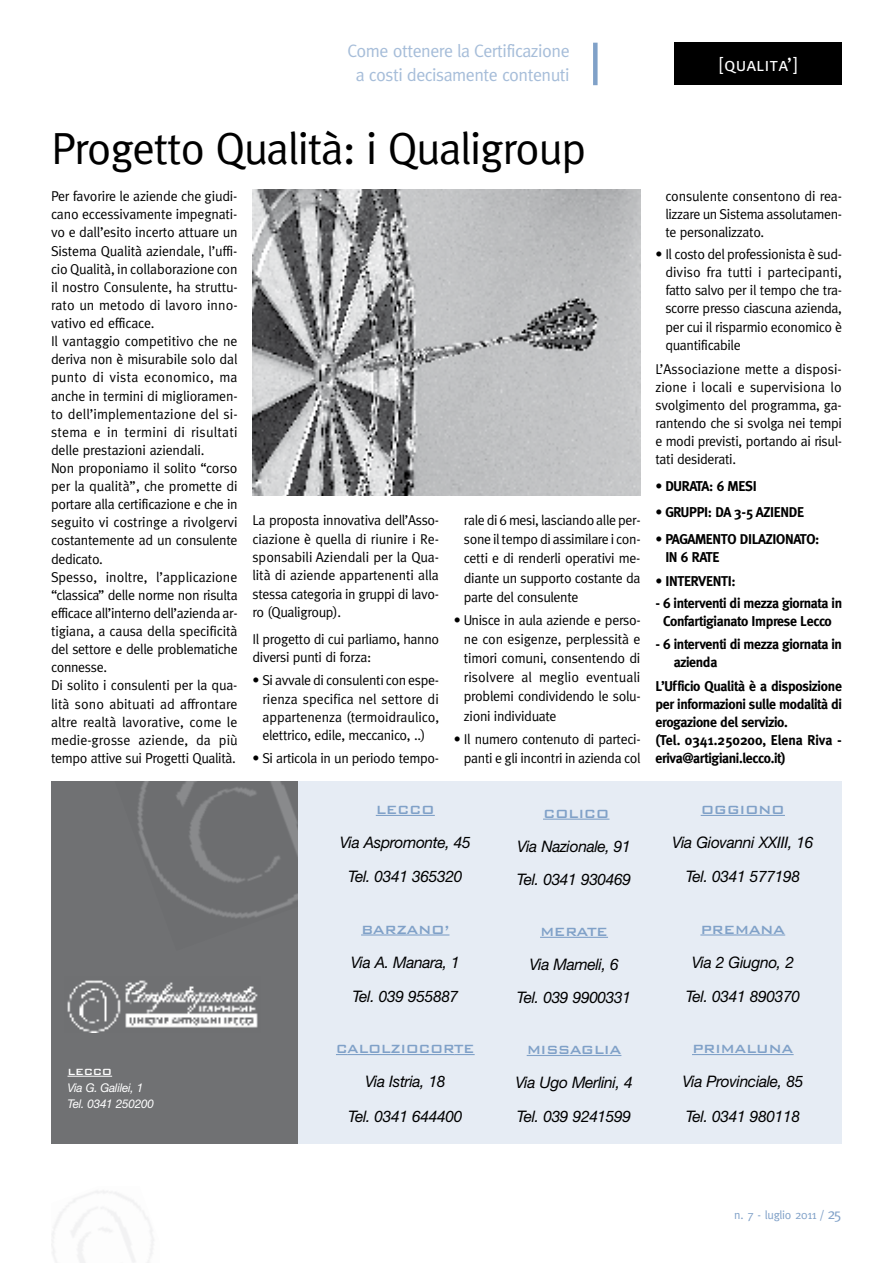
<style>
.page{position:relative;width:893px;height:1263px;background:#fff}
.page>*{position:absolute;margin:0;border:0;box-sizing:border-box;transform-origin:0 0}
.t1{font:45px "Meta";letter-spacing:-.025em;color:#000}
.t2{font:19.2px "Meta Caps";color:#fff}
.t3{font:18px/24px "Meta";letter-spacing:-.025em;color:#a6bdd9;text-align:center}
.t4{font:italic 15.9px/34.2px "Helvetica Neue";letter-spacing:-.02em;color:#000;text-align:center}
.t5{font:500 15.9px "Bank Gothic BT";letter-spacing:-.03em;color:#80a1c8}
.t6{font:500 15.9px "Bank Gothic BT";letter-spacing:-.03em;color:#80a1c8;scale:.95 1}
.t7{font:14.25px/18.1px "Meta";letter-spacing:-.015em;color:#000;text-align:justify}
.t8{font:700 14.25px/18px "Meta";letter-spacing:-.025em;color:#000}
.t9{font:italic 12px/16.5px "Helvetica Neue";letter-spacing:-.02em;color:#fff}
.t10{font:12px "Meta";letter-spacing:-.025em;color:#80a1c8}
.t11{font:500 12px "Bank Gothic BT";letter-spacing:-.03em;color:#fff}
.s1{font-size:15px}
</style>
<div class="page">
<div style="left:674px;top:43px;width:168px;height:42px;background:#000"></div>
<hr style="left:891px;top:631px;width:1px;height:43px;background:#80a1c8">
<div style="left:593px;top:43px;width:5px;height:42px;background:#80a1c8"></div>
<img style="left:252px;top:190px;width:388px;height:306px">
<div style="left:51px;top:782px;width:791px;height:362px;background:#e6ecf4"></div>
<hr style="left:376px;top:815px;width:59px;height:1px;background:#80a1c8">
<hr style="left:361px;top:934px;width:88px;height:1px;background:#80a1c8">
<svg style="left:336px;top:1054px;width:32px;height:1px"></svg>
<hr style="left:368px;top:1054px;width:87px;height:1px;background:#80a1c8">
<svg style="left:454px;top:1054px;width:21px;height:1px"></svg>
<hr style="left:543px;top:818px;width:66px;height:2px;background:#80a1c8">
<hr style="left:540px;top:937px;width:37px;height:1px;background:#80a1c8">
<svg style="left:577px;top:937px;width:31px;height:1px"></svg>
<hr style="left:527px;top:1055px;width:31px;height:1px;background:#80a1c8">
<svg style="left:558px;top:1055px;width:23px;height:1px"></svg>
<hr style="left:581px;top:1055px;width:40px;height:1px;background:#80a1c8">
<hr style="left:701px;top:815px;width:84px;height:1px;background:#80a1c8">
<hr style="left:700px;top:934px;width:85px;height:1px;background:#80a1c8">
<hr style="left:692px;top:1054px;width:64px;height:1px;background:#80a1c8">
<hr style="left:756px;top:1054px;width:38px;height:1px;background:#80a1c8">
<div style="left:51px;top:782px;width:247px;height:362px;background:#707173"></div>
<img style="left:138px;top:782px;width:160px;height:136px">
<hr style="left:68px;top:1076px;width:44px;height:1px;background:#fff">
<img style="left:67px;top:980px;width:191px;height:53px">
<p class="t3" style="left:347px;top:38px;width:224px">Come ottenere la Certificazione a costi decisamente contenuti</p>
<h2 class="t2" style="left:719px;top:53px;width:79px">[qualita’]</h2>
<h1 class="t1" style="left:51px;top:122px;width:537px">Progetto Qualità: i Qualigroup</h1>
<p class="t7" style="left:51px;top:187px;width:188px;text-align:left">Per favorire le aziende che giudi&shy;cano eccessivamente impegnati&shy;vo e dall’esito incerto attuare un<br>Sistema Qualità aziendale, l’uffi&shy;cio Qualità, in collaborazione con il nostro Consulente, ha struttu&shy;rato un metodo di lavoro inno&shy;vativo ed efficace.<br>Il vantaggio competitivo che ne deriva non è misurabile solo dal punto di vista economico, ma anche in termini di miglioramen&shy;to dell’implementazione del si&shy;stema e in termini di risultati delle prestazioni aziendali.<br>Non proponiamo il solito “corso per la qualità”, che promette di portare alla certificazione e che in seguito vi costringe a rivolgervi costantemente ad un consulente dedicato.<br>Spesso, inoltre, l’applicazione “classica” delle norme non risulta efficace all’interno dell’azienda ar&shy;tigiana, a causa della specificità del settore e delle problematiche connesse.<br>Di solito i consulenti per la qua&shy;lità sono abituati ad affrontare altre realtà lavorative, come le medie-grosse aziende, da più tempo attive sui Progetti Qualità.</p>
<p class="t7" style="left:252px;top:511px;width:188px">La proposta innovativa dell’Asso&shy;ciazione è quella di riunire i Re&shy;sponsabili Aziendali per la Qua&shy;lità di aziende appartenenti alla stessa categoria in gruppi di lavo&shy;ro (Qualigroup).</p>
<p class="t7" style="left:252px;top:630px;width:188px">Il progetto di cui parliamo, hanno diversi punti di forza:</p>
<p class="t7" style="left:262px;top:671px;width:178px;text-indent:-10px">• Si avvale di consulenti con espe&shy;rienza specifica nel settore di appartenenza (termoidraulico, elettrico, edile, meccanico, ..)</p>
<p class="t7" style="left:252px;top:749px;width:188px">• Si articola in un periodo tempo-</p>
<p class="t7" style="left:464px;top:510px;width:178px;line-height:19px">rale di 6 mesi, lasciando alle per&shy;sone il tempo di assimilare i con&shy;cetti e di renderli operativi me&shy;diante un supporto costante da parte del consulente</p>
<p class="t7" style="left:464px;top:610px;width:178px;line-height:19px;text-indent:-10px">• Unisce in aula aziende e perso&shy;ne con esigenze, perplessità e timori comuni, consentendo di risolvere al meglio eventuali problemi condividendo le solu&shy;zioni individuate</p>
<p class="t7" style="left:454px;top:729px;width:188px;line-height:19px;text-align:right">• Il numero contenuto di parteci&shy;panti e gli incontri in azienda col</p>
<p class="t7" style="left:665px;top:187px;width:178px">consulente consentono di rea&shy;lizzare un Sistema assolutamen&shy;te personalizzato.</p>
<p class="t7" style="left:665px;top:245px;width:178px;text-indent:-10px">• Il costo del professionista è sud&shy;diviso fra tutti i partecipanti, fatto salvo per il tempo che tra&shy;scorre presso ciascuna azienda, per cui il risparmio economico è quantificabile</p>
<p class="t7" style="left:655px;top:360px;width:188px">L’Associazione mette a disposi&shy;zione i locali e supervisiona lo svolgimento del programma, ga&shy;rantendo che si svolga nei tempi e modi previsti, portando ai risul&shy;tati desiderati.</p>
<p class="t8" style="left:655px;top:476px;width:103px">• DURATA: 6 MESI</p>
<p class="t8" style="left:655px;top:503px;width:150px">• GRUPPI: DA 3-5 AZIENDE</p>
<p class="t8" style="left:665px;top:529px;width:156px;text-indent:-10px">• PAGAMENTO DILAZIONATO:<br>IN 6 RATE</p>
<p class="t8" style="left:655px;top:572px;width:82px">• INTERVENTI:</p>
<p class="t8" style="left:655px;top:594px;width:188px;text-align:center">- 6 interventi di mezza giornata in<br>Confartigianato Imprese Lecco</p>
<p class="t8" style="left:674px;top:634px;width:170px;text-indent:-18px">- 6 interventi di mezza giornata in azienda</p>
<p class="t8" style="left:655px;top:677px;width:188px">L’Ufficio Qualità è a disposizione per informazioni sulle modalità di erogazione del servizio.<br>(Tel. 0341.250200, Elena Riva - eriva@artigiani.lecco.it)</p>
<p class="t5" style="left:376px;top:801px;width:61px">LECCO</p>
<p class="t4" style="left:340px;top:825px;width:133px">Via Aspromonte, 45<br>Tel. 0341 365320</p>
<p class="t5" style="left:543px;top:805px;width:68px">COLICO</p>
<p class="t4" style="left:517px;top:829px;width:116px;line-height:33.8px;text-align:left">Via Nazionale, 91<br>Tel. 0341 930469</p>
<p class="t5" style="left:701px;top:801px;width:86px">OGGIONO</p>
<p class="t4" style="left:672px;top:825px;width:143px">Via Giovanni XXIII, 16<br>Tel. 0341 577198</p>
<p class="t5" style="left:361px;top:921px;width:90px">BARZANO’</p>
<p class="t4" style="left:351px;top:945px;width:111px;text-align:left">Via A. Manara, 1<br>Tel. 039 955887</p>
<p class="t5" style="left:540px;top:923px;width:70px">MERATE</p>
<p class="t4" style="left:517px;top:947px;width:116px;line-height:33.8px">Via Mameli, 6<br>Tel. 039 9900331</p>
<p class="t5" style="left:700px;top:921px;width:86px">PREMANA</p>
<p class="t4" style="left:686px;top:945px;width:116px">Via 2 Giugno, 2<br>Tel. 0341 890370</p>
<p class="t11" style="left:68px;top:1065px;width:46px">LECCO</p>
<p class="t9" style="left:68px;top:1079px;width:88px">Via G. Galilei, 1<br>Tel. 0341 250200</p>
<p class="t6" style="left:336px;top:1040px;width:147px">CALOLZIOCORTE</p>
<p class="t4" style="left:348px;top:1064px;width:116px">Via Istria, 18<br>Tel. 0341 644400</p>
<p class="t5" style="left:527px;top:1041px;width:96px">MISSAGLIA</p>
<p class="t4" style="left:515px;top:1065px;width:119px;line-height:33.8px;text-align:left">Via Ugo Merlini, 4<br>Tel. 039 9241599</p>
<p class="t5" style="left:692px;top:1040px;width:103px">PRIMALUNA</p>
<p class="t4" style="left:682px;top:1064px;width:122px;text-align:left">Via Provinciale, 85<br>Tel. 0341 980118</p>
<p class="t10" style="left:734px;top:1208px;width:109px">n. 7 - luglio 2011 / <span class="s1">25</span></p>
</div>
